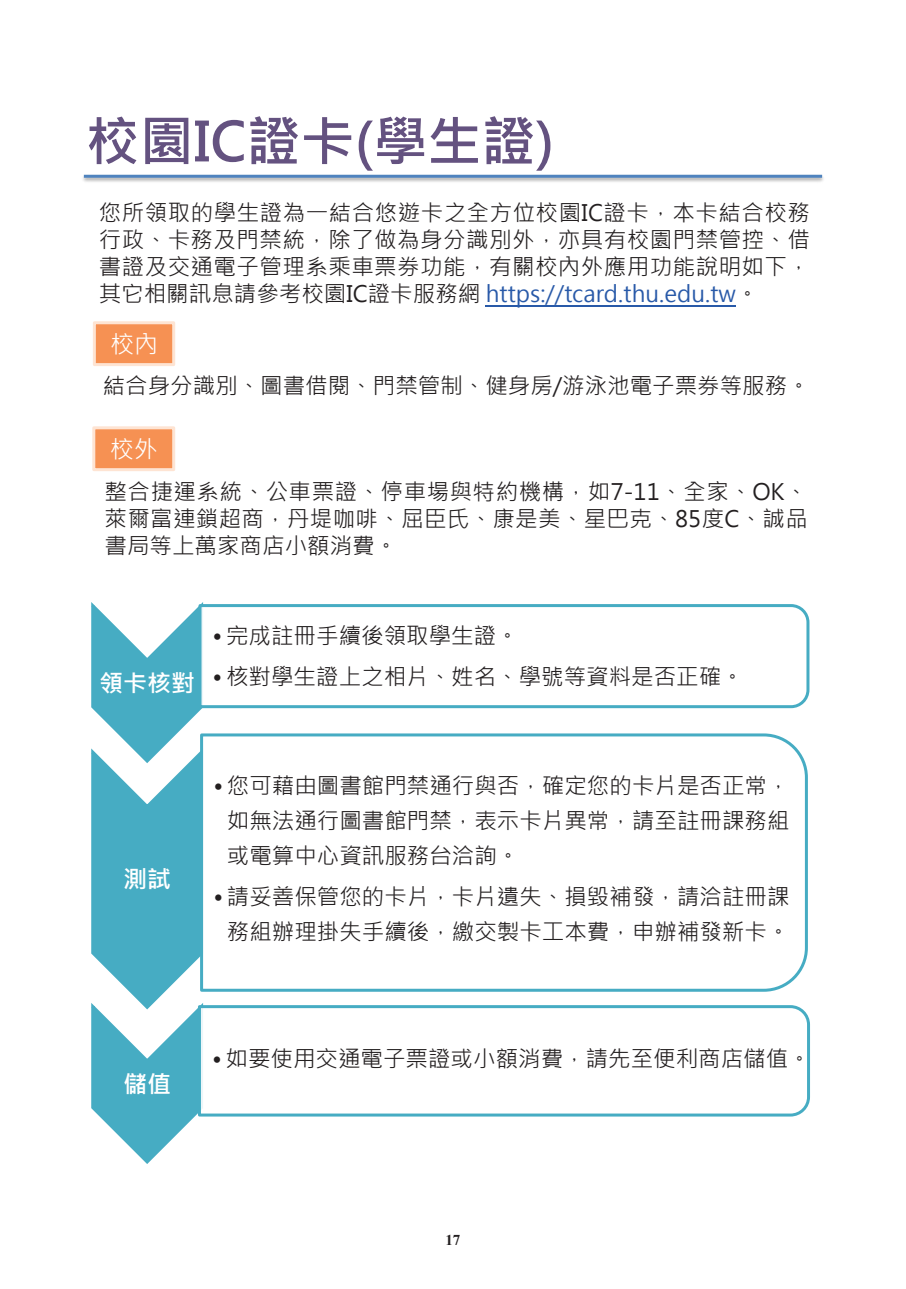
<style>
.page{position:relative;width:906px;height:1289px;background:#fff}
.page>*{position:absolute;margin:0;border:0;box-sizing:border-box;transform-origin:0 0}
.t1{font:700 54px "Microsoft Jheng Hei";color:#645280}
.t2{font:700 24px "Microsoft Jheng Hei";color:#fff}
.t3{font:24px "Microsoft Jheng Hei";color:#fff}
.t4{font:22.5px/27px "Microsoft Jheng Hei";color:#231f20;text-align:justify}
.t5{font:700 15px "Times New Roman";color:#231f20}
.s1{color:#2859a8}
</style>
<div class="page">
<hr style="left:84px;top:175px;width:738px;height:3px;background:#4f83be">
<hr style="left:486px;top:306px;width:250px;height:1px;background:#2859a8">
<div style="left:94px;top:323px;width:80px;height:41px;background:#f69153"></div>
<div style="left:93px;top:321px;width:82px;height:45px;border:3px solid #fee4d3"></div>
<div style="left:94px;top:428px;width:80px;height:41px;background:#f69153"></div>
<div style="left:92px;top:426px;width:83px;height:45px;border:3px solid #fee4d3"></div>
<svg style="left:206px;top:604px;width:604px;height:105px"></svg>
<svg style="left:206px;top:733px;width:602px;height:259px"></svg>
<svg style="left:91px;top:602px;width:115px;height:562px"></svg>
<svg style="left:196px;top:1003px;width:614px;height:114px"></svg>
<h1 class="t1" style="left:86px;top:108px;width:470px">校園IC證卡(學生證)</h1>
<p class="t4" style="left:99px;top:199px;width:712px">您所領取的學生證為一結合悠遊卡之全方位校園IC證卡，本卡結合校務行政、卡務及門禁統，除了做為身分識別外，亦具有校園門禁管控、借書證及交通電子管理系乘車票券功能，有關校內外應用功能說明如下，其它相關訊息請參考校園IC證卡服務網 <span class="s1">https://tcard.thu.edu.tw</span>。</p>
<p class="t3" style="left:110px;top:329px;width:50px">校內</p>
<p class="t4" style="left:103px;top:372px;width:708px">結合身分識別、圖書借閱、門禁管制、健身房/游泳池電子票券等服務。</p>
<p class="t3" style="left:110px;top:434px;width:50px">校外</p>
<p class="t4" style="left:105px;top:478px;width:704px">整合捷運系統、公車票證、停車場與特約機構，如7-11、全家、OK、萊爾富連鎖超商，丹堤咖啡、屈臣氏、康是美、星巴克、85度C、誠品書局等上萬家商店小額消費。</p>
<p class="t2" style="left:99px;top:668px;width:98px">領卡核對</p>
<p class="t4" style="left:213px;top:622px;width:307px">• 完成註冊手續後領取學生證。</p>
<p class="t4" style="left:213px;top:663px;width:532px">• 核對學生證上之相片、姓名、學號等資料是否正確。</p>
<p class="t2" style="left:123px;top:864px;width:50px">測試</p>
<p class="t4" style="left:227px;top:768px;width:564px;line-height:35px;text-indent:-14px">• 您可藉由圖書館門禁通行與否，確定您的卡片是否正常，如無法通行圖書館門禁，表示卡片異常，請至註冊課務組或電算中心資訊服務台洽詢。</p>
<p class="t4" style="left:213px;top:878px;width:578px;line-height:35px;text-align:right">• 請妥善保管您的卡片，卡片遺失、損毀補發，請洽註冊課務組辦理掛失手續後，繳交製卡工本費，申辦補發新卡。</p>
<p class="t2" style="left:123px;top:1069px;width:50px">儲值</p>
<p class="t4" style="left:212px;top:1045px;width:600px">• 如要使用交通電子票證或小額消費，請先至便利商店儲值。</p>
<p class="t5" style="left:445px;top:1229px;width:16px">17</p>
</div>
